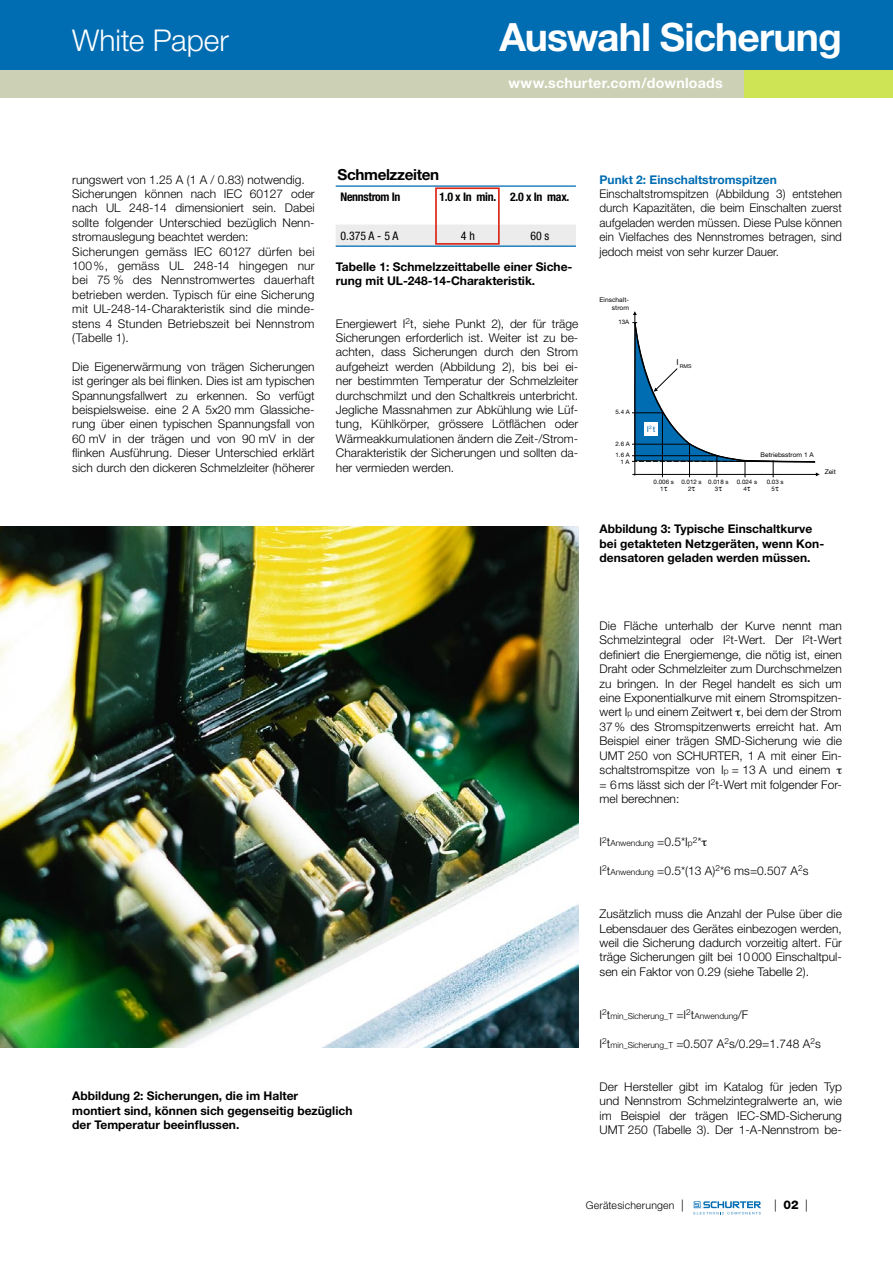
<style>
.page{position:relative;width:893px;height:1263px;background:#fff}
.page>*{position:absolute;margin:0;border:0;box-sizing:border-box;transform-origin:0 0}
.t1{font:700 39px "Helvetica Neue";letter-spacing:-.02em;color:#fff}
.t2{font:300 30px "Helvetica Neue";letter-spacing:-.005em;color:#fff}
.t3{font:700 15.3px "Helvetica Neue";letter-spacing:-.025em;color:#000}
.t4{font:700 14.25px "Helvetica Neue";letter-spacing:.015em;color:#fff}
.t5{font:300 12px/14.4px "Helvetica Neue";color:#000;text-align:justify}
.t6{font:700 12px/14.4px "Helvetica Neue";color:#000}
.t7{font:700 12px "Helvetica Neue";color:#006cb2}
.t8{font:700 condensed 11.85px "Helvetica Neue";letter-spacing:-.025em;color:#000}
.t9{font:condensed 11.85px "Helvetica Neue";color:#000}
.t10{font:300 10.5px "Helvetica Neue";letter-spacing:.02em;color:#000}
.t11{font:300 8.4px "Helvetica Neue";color:#000}
.t12{font:8.1px "Helvetica Neue";color:#006cb2}
.t13{font:6.6px/7.8px "Helvetica Neue";color:#000;text-align:right}
.t14{font:6.15px/6.9px "Helvetica Neue";color:#000;text-align:center}
.t15{font:5.25px "Helvetica Neue";color:#000}
.s1{font-size:8.4px}
.s2{font-size:12px}
.s3{font-weight:800}
</style>
<div class="page">
<svg style="left:694px;top:1201px;width:67px;height:13px"></svg>
<img style="left:0;top:527px;width:578px;height:521px">
<svg style="left:632px;top:311px;width:188px;height:166px"></svg>
<div style="left:644px;top:423px;width:14px;height:13px;background:#fff"></div>
<div style="left:0;top:0;width:893px;height:70px;background:#006cb2"></div>
<div style="left:0;top:70px;width:744px;height:28px;background:#ccd0b4"></div>
<div style="left:744px;top:70px;width:149px;height:28px;background:#cee455"></div>
<div style="left:336px;top:225px;width:240px;height:21px;background:#ececec"></div>
<hr style="left:336px;top:185px;width:96px;height:2px;background:#006cb2">
<hr style="left:432px;top:185px;width:72px;height:2px;background:#006cb2">
<hr style="left:504px;top:185px;width:72px;height:2px;background:#006cb2">
<hr style="left:336px;top:246px;width:96px;height:1px;background:#006cb2">
<hr style="left:432px;top:246px;width:72px;height:1px;background:#006cb2">
<hr style="left:504px;top:246px;width:72px;height:1px;background:#006cb2">
<div style="left:435px;top:187px;width:65px;height:58px;border:2px solid #dc291a"></div>
<h2 class="t2" style="left:72px;top:22px;width:158px">White Paper</h2>
<h1 class="t1" style="left:499px;top:13px;width:344px">Auswahl Sicherung</h1>
<p class="t4" style="left:508px;top:74px;width:216px">www.schurter.com/downloads</p>
<p class="t5" style="left:72px;top:172px;width:244px;text-align:left">rungswert von 1.25 A (1 A / 0.83) notwendig.<br>Sicherungen können nach IEC 60127 oder nach UL 248‑14 dimensioniert sein. Dabei sollte folgender Unterschied bezüglich Nenn&shy;stromauslegung beachtet werden:<br>Sicherungen gemäss IEC 60127 dürfen bei 100%, gemäss UL 248‑14 hingegen nur bei 75 % des Nennstromwertes dauerhaft betrieben werden. Typisch für eine Sicherung mit UL-248-14-Charakteristik sind die minde&shy;stens 4 Stunden Betriebszeit bei Nennstrom (Tabelle 1).</p>
<p class="t5" style="left:72px;top:359px;width:244px">Die Eigenerwärmung von trägen Sicherungen ist geringer als bei flinken. Dies ist am typischen Spannungsfallwert zu erkennen. So verfügt beispielsweise. eine 2 A 5x20 mm Glassiche&shy;rung über einen typischen Spannungsfall von 60 mV in der trägen und von 90 mV in der flinken Ausführung. Dieser Unterschied erklärt sich durch den dickeren Schmelzleiter (höherer</p>
<p class="t3" style="left:338px;top:165px;width:103px">Schmelzzeiten</p>
<p class="t8" style="left:340px;top:190px;width:62px">Nennstrom In</p>
<p class="t8" style="left:439px;top:190px;width:132px">1.0 x In min. 2.0 x In max.</p>
<p class="t9" style="left:340px;top:229px;width:59px">0.375 A - 5 A</p>
<p class="t9" style="left:461px;top:229px;width:16px">4 h</p>
<p class="t9" style="left:530px;top:229px;width:21px">60 s</p>
<p class="t6" style="left:336px;top:259px;width:238px">Tabelle 1: Schmelzzeittabelle einer Siche&shy;rung mit UL-248-14-Charakteristik.</p>
<p class="t5" style="left:336px;top:316px;width:244px">Energiewert I<sup>2</sup>t, siehe Punkt 2), der für träge Sicherungen erforderlich ist. Weiter ist zu be&shy;achten, dass Sicherungen durch den Strom aufgeheizt werden (Abbildung 2), bis bei ei&shy;ner bestimmten Temperatur der Schmelzleiter durchschmilzt und den Schaltkreis unterbricht.<br>Jegliche Massnahmen zur Abkühlung wie Lüf&shy;tung, Kühlkörper, grössere Lötflächen oder Wärmeakkumulationen ändern die Zeit-/Strom-Charakteristik der Sicherungen und sollten da&shy;her vermieden werden.</p>
<p class="t7" style="left:600px;top:172px;width:179px">Punkt 2: Einschaltstromspitzen</p>
<p class="t5" style="left:600px;top:186px;width:244px">Einschaltstromspitzen (Abbildung 3) entstehen durch Kapazitäten, die beim Einschalten zuerst aufgeladen werden müssen. Diese Pulse können ein Vielfaches des Nennstromes betragen, sind jedoch meist von sehr kurzer Dauer.</p>
<p class="t13" style="left:600px;top:296px;width:31px">Einschalt&shy;strom</p>
<p class="t14" style="left:618px;top:318px;width:12px">13A</p>
<p class="t14" style="left:615px;top:408px;width:16px">5.4 A</p>
<p class="t14" style="left:615px;top:451px;width:16px;text-align:right">1.6 A<br>1 A</p>
<p class="t14" style="left:615px;top:440px;width:16px">2.6 A</p>
<p class="t15" style="left:676px;top:363px;width:17px"><sup>I</sup> RMS</p>
<p class="t12" style="left:647px;top:424px;width:10px">I<sup>2</sup>t</p>
<p class="t13" style="left:761px;top:451px;width:55px">Betriebsstrom 1 A</p>
<p class="t14" style="left:654px;top:479px;width:22px">0.006 s<br>1</p>
<p class="t14" style="left:681px;top:479px;width:22px">0.012 s<br>2</p>
<p class="t14" style="left:708px;top:479px;width:22px">0.018 s<br>3</p>
<p class="t14" style="left:737px;top:479px;width:22px">0.024 s<br>4</p>
<p class="t14" style="left:767px;top:479px;width:18px">0.03 s<br>5</p>
<p class="t13" style="left:825px;top:468px;width:13px">Zeit</p>
<p class="t6" style="left:600px;top:522px;width:226px">Abbildung 3: Typische Einschaltkurve bei getakteten Netzgeräten, wenn Kon&shy;densatoren geladen werden müssen.</p>
<p class="t6" style="left:72px;top:1088px;width:282px">Abbildung 2: Sicherungen, die im Halter<br>montiert sind, können sich gegenseitig bezüglich der Temperatur beeinflussen.</p>
<p class="t5" style="left:600px;top:618px;width:244px;text-align:left">Die Fläche unterhalb der Kurve nennt man Schmelzintegral oder I<sup>2</sup>t-Wert. Der I<sup>2</sup>t‑Wert definiert die Energiemenge, die nötig ist, einen Draht oder Schmelzleiter zum Durchschmelzen zu bringen. In der Regel handelt es sich um eine Exponentialkurve mit einem Stromspitzen&shy;wert I<span class="s1">p</span> und einem Zeitwert , bei dem der Strom 37% des Stromspitzenwerts erreicht hat. Am Beispiel einer trägen SMD-Sicherung wie die UMT 250 von SCHURTER, 1 A mit einer Ein&shy;schaltstromspitze von I<span class="s1">p</span> = 13 A und einem<br>= 6ms lässt sich der I<sup>2</sup>t-Wert mit folgender For&shy;mel berechnen:</p>
<p class="t11" style="left:600px;top:838px;width:104px"><span class="s2">I</span>2<span class="s2">t</span>Anwendung <span class="s2">=0.5*I</span>p2<span class="s2">*</span></p>
<p class="t5" style="left:600px;top:863px;width:210px">I<sup>2</sup>t<span class="s1">Anwendung</span> =0.5*(13 A)<sup>2</sup>*6 ms=0.507 A<sup>2</sup>s</p>
<p class="t5" style="left:600px;top:906px;width:244px">Zusätzlich muss die Anzahl der Pulse über die Lebensdauer des Gerätes einbezogen werden, weil die Sicherung dadurch vorzeitig altert. Für träge Sicherungen gilt bei 10000 Einschaltpul&shy;sen ein Faktor von 0.29 (siehe Tabelle 2).</p>
<p class="t11" style="left:600px;top:1011px;width:150px"><span class="s2">I</span>2<span class="s2">t</span>min_Sicherung_T <span class="s2">=I</span>2<span class="s2">t</span>Anwendung<span class="s2">/F</span></p>
<p class="t5" style="left:600px;top:1036px;width:223px">I<sup>2</sup>t<span class="s1">min_Sicherung_T</span> =0.507 A<sup>2</sup>s/0.29=1.748 A<sup>2</sup>s</p>
<p class="t5" style="left:600px;top:1079px;width:244px">Der Hersteller gibt im Katalog für jeden Typ und Nennstrom Schmelzintegralwerte an, wie im Beispiel der trägen IEC-SMD-Sicherung UMT 250 (Tabelle 3). Der 1-A-Nennstrom be-</p>
<p class="t10" style="left:586px;top:1198px;width:100px">Gerätesicherungen <span class="s2">|</span></p>
<p class="t5" style="left:774px;top:1197px;width:35px">| <span class="s3">02</span> |</p>
</div>
